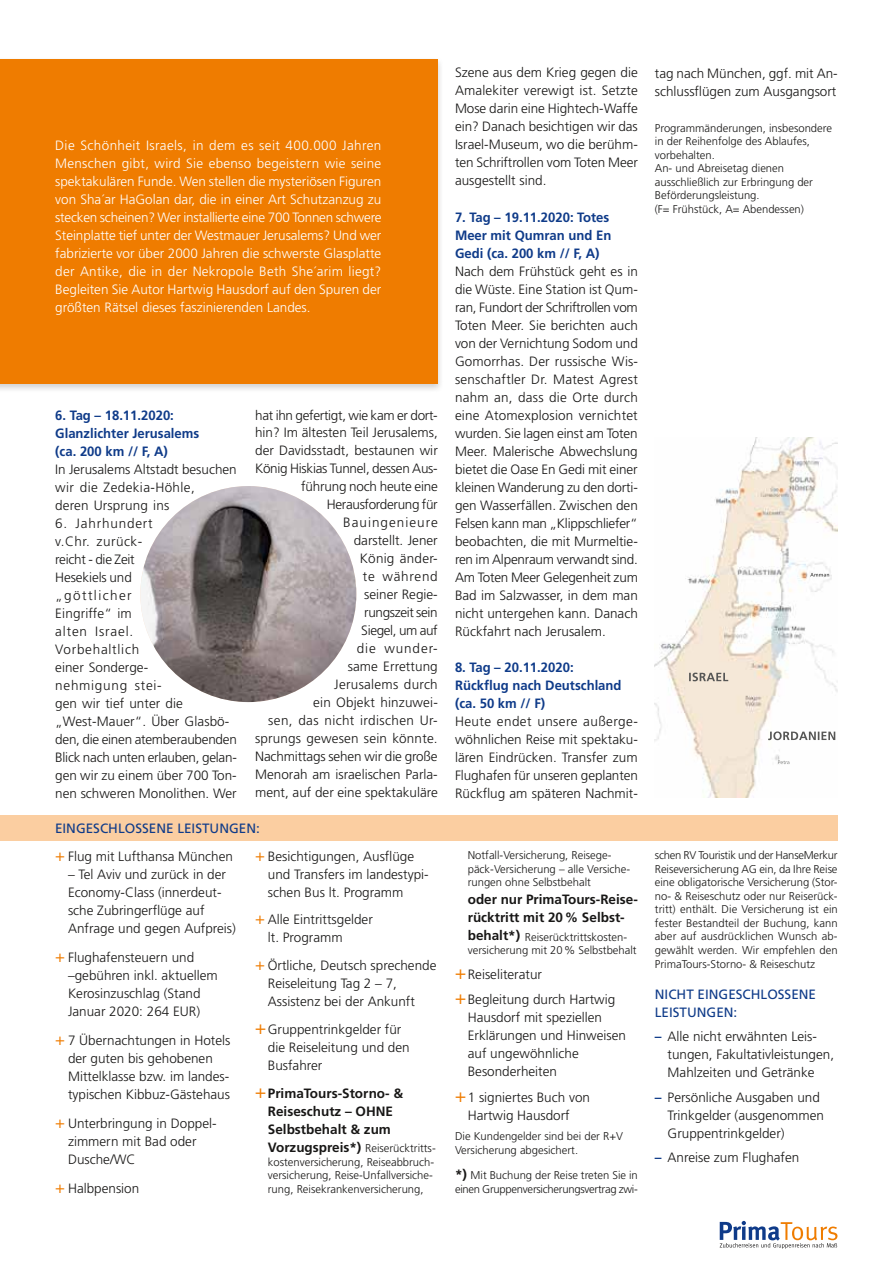
<style>
.page{position:relative;width:893px;height:1263px;background:#fff}
.page>*{position:absolute;margin:0;border:0;box-sizing:border-box;transform-origin:0 0}
.t1{font:300 13.5px/18px "Frutiger LT Pro";color:#181716}
.t2{font:300 13.5px/18px "Frutiger LT Pro";color:#fff;text-align:justify}
.t3{font:700 13.5px/18px "Frutiger LT Pro";color:#0f3b89}
.t4{font:700 13.5px/18px "Frutiger LT Pro";color:#181716;text-align:center}
.t5{font:13.5px/18px "Frutiger LT Pro";color:#0f3b89}
.t6{font:300 11.25px/13.5px "Frutiger LT Pro";color:#181716}
.t7{font:300 11.25px/13.5px "Frutiger LT Pro";letter-spacing:-.025em;color:#181716}
.s1{font-size:16.5px;color:#ef7c00}
.s2{font-family:"Frutiger BSK";font-weight:400;font-size:16.5px;color:#ef7c00}
.s3{font-weight:700;font-size:13.5px}
.s4{font-family:"Frutiger";font-weight:700;color:#0f3b89}
</style>
<div class="page">
<div style="left:0;top:56px;width:444px;height:337px;background:#181716;opacity:.2"></div>
<div style="left:0;top:60px;width:438px;height:324px;background:#ef7c00"></div>
<svg style="left:720px;top:1221px;width:117px;height:27px"></svg>
<img style="left:655px;top:438px;width:183px;height:360px">
<img style="left:140px;top:486px;width:216px;height:216px;border-radius:108px">
<div style="left:0;top:816px;width:837px;height:25px;background:#fbcea1"></div>
<p class="t2" style="left:55px;top:136px;width:328px">Die Schönheit Israels, in dem es seit 400.000 Jahren Menschen gibt, wird Sie ebenso begeistern wie seine spektakulären Funde. Wen stellen die mysteriösen Figuren von Sha´ar HaGolan dar, die in einer Art Schutzanzug zu stecken scheinen? Wer installierte eine 700 Tonnen schwere Steinplatte tief unter der Westmauer Jerusalems? Und wer fabrizierte vor über 2000 Jahren die schwerste Glasplatte der Antike, die in der Nekropole Beth She´arim liegt?<br>Begleiten Sie Autor Hartwig Hausdorf auf den Spuren der größten Rätsel dieses faszinierenden Landes.</p>
<p class="t3" style="left:55px;top:406px;width:146px">6. Tag – 18.11.2020:<br>Glanzlichter Jerusalems (ca. 200 km // F, A)</p>
<p class="t1" style="left:55px;top:460px;width:183px">In Jerusalems Altstadt besuchen wir die Zedekia-Höhle,<br>deren Ursprung ins</p>
<p class="t1" style="left:55px;top:514px;width:183px">6. Jahrhundert<br>v.Chr. zurück-<br>reicht - die Zeit<br>Hesekiels und<br>„göttlicher<br>Eingriffe“ im<br>alten Israel.<br>Vorbehaltlich<br>einer Sonderge-<br>nehmigung stei-<br>gen wir tief unter die „West-Mauer“. Über Glasbö&shy;den, die einen atemberaubenden<br>Blick nach unten erlauben, gelan&shy;gen wir zu einem über 700 Ton&shy;nen schweren Monolithen. Wer</p>
<p class="t1" style="left:255px;top:406px;width:184px;text-align:right">hat ihn gefertigt, wie kam er dort&shy;hin? Im ältesten Teil Jerusalems, der Davidsstadt, bestaunen wir<br>König Hiskias Tunnel, dessen Aus&shy;führung noch heute eine<br>Herausforderung für<br>Bauingenieure<br>darstellt. Jener<br>König änder-<br>te während<br>seiner Regie-<br>rungszeit sein<br>Siegel, um auf<br>die wunder-<br>same Errettung<br>Jerusalems durch<br>ein Objekt hinzuwei-<br>sen, das nicht irdischen Ur&shy;sprungs gewesen sein könnte.<br>Nachmittags sehen wir die große<br>Menorah am israelischen Parla&shy;ment, auf der eine spektakuläre</p>
<p class="t5" style="left:55px;top:819px;width:206px">EINGESCHLOSSENE LEISTUNGEN:</p>
<p class="t1" style="left:55px;top:847px;width:179px"><span class="s1">+</span> Flug mit Lufthansa München</p>
<p class="t1" style="left:68px;top:865px;width:169px">– Tel Aviv und zurück in der<br>Economy-Class (innerdeut&shy;sche Zubringerflüge auf<br>Anfrage und gegen Aufpreis)</p>
<p class="t1" style="left:68px;top:948px;width:151px;text-indent:-13px"><span class="s1">+</span> Flughafensteuern und –gebühren inkl. aktuellem<br>Kerosinzuschlag (Stand<br>Januar 2020: 264 EUR)</p>
<p class="t1" style="left:68px;top:1031px;width:164px;text-indent:-13px"><span class="s1">+</span> 7 Übernachtungen in Hotels der guten bis gehobenen<br>Mittelklasse bzw. im landes&shy;typischen Kibbuz-Gästehaus</p>
<p class="t1" style="left:68px;top:1115px;width:150px;text-indent:-13px"><span class="s1">+</span> Unterbringung in Doppel&shy;zimmern mit Bad oder<br>Dusche/WC</p>
<p class="t1" style="left:55px;top:1180px;width:86px"><span class="s1">+</span> Halbpension</p>
<p class="t1" style="left:268px;top:847px;width:162px;text-indent:-13px"><span class="s1">+</span> Besichtigungen, Ausflüge und Transfers im landestypi&shy;schen Bus lt. Programm</p>
<p class="t1" style="left:268px;top:910px;width:106px;text-indent:-13px"><span class="s1">+</span> Alle Eintrittsgelder lt. Programm</p>
<p class="t1" style="left:268px;top:956px;width:170px;text-indent:-13px"><span class="s1">+</span> Örtliche, Deutsch sprechende<br>Reiseleitung Tag 2 – 7,<br>Assistenz bei der Ankunft</p>
<p class="t1" style="left:268px;top:1020px;width:143px;text-indent:-13px"><span class="s2">+</span>Gruppentrinkgelder für die Reiseleitung und den<br>Busfahrer</p>
<p class="t4" style="left:255px;top:1084px;width:150px"><span class="s2">+</span>PrimaTours-Storno- &amp;<br>Reiseschutz – OHNE<br>Selbstbehalt &amp; zum</p>
<p class="t6" style="left:268px;top:1141px;width:169px"><span class="s3">Vorzugspreis*)</span> Reiserücktritts&shy;kostenversicherung, Reiseabbruch&shy;versicherung, Reise-Unfallversiche&shy;rung, Reisekrankenversicherung,</p>
<p class="t1" style="left:455px;top:64px;width:184px;text-align:justify">Szene aus dem Krieg gegen die Amalekiter verewigt ist. Setzte Mose darin eine Hightech-Waffe ein? Danach besichtigen wir das Israel-Museum, wo die berühm&shy;ten Schriftrollen vom Toten Meer ausgestellt sind.</p>
<p class="t3" style="left:455px;top:208px;width:158px">7. Tag – 19.11.2020: Totes<br>Meer mit Qumran und En<br>Gedi (ca. 200 km // F, A)</p>
<p class="t1" style="left:455px;top:262px;width:184px;text-align:justify">Nach dem Frühstück geht es in die Wüste. Eine Station ist Qum&shy;ran, Fundort der Schriftrollen vom Toten Meer. Sie berichten auch von der Vernichtung Sodom und Gomorrhas. Der russische Wis&shy;senschaftler Dr. Matest Agrest nahm an, dass die Orte durch eine Atomexplosion vernichtet wurden. Sie lagen einst am Toten Meer. Malerische Abwechslung bietet die Oase En Gedi mit einer kleinen Wanderung zu den dorti&shy;gen Wasserfällen. Zwischen den Felsen kann man „Klippschliefer“ beobachten, die mit Murmeltie&shy;ren im Alpenraum verwandt sind.<br>Am Toten Meer Gelegenheit zum Bad im Salzwasser, in dem man nicht untergehen kann. Danach Rückfahrt nach Jerusalem.</p>
<p class="t3" style="left:455px;top:658px;width:168px">8. Tag – 20.11.2020:<br>Rückflug nach Deutschland (ca. 50 km // F)</p>
<p class="t1" style="left:455px;top:712px;width:184px;text-align:justify">Heute endet unsere außerge&shy;wöhnlichen Reise mit spektaku&shy;lären Eindrücken. Transfer zum Flughafen für unseren geplanten Rückflug am späteren Nachmit-</p>
<p class="t1" style="left:655px;top:64px;width:184px">tag nach München, ggf. mit An&shy;schlussflügen zum Ausgangsort</p>
<p class="t6" style="left:655px;top:121px;width:179px">Programmänderungen, insbesondere in der Reihenfolge des Ablaufes, vorbehalten.<br>An- und Abreisetag dienen ausschließlich zur Erbringung der<br>Beförderungsleistung.<br>(F= Frühstück, A= Abendessen)</p>
<p class="t6" style="left:468px;top:849px;width:164px">Notfall-Versicherung, Reisege&shy;päck-Versicherung – alle Versiche&shy;rungen ohne Selbstbehalt</p>
<p class="t4" style="left:468px;top:891px;width:172px;text-align:left">oder nur PrimaTours-Reise&shy;rücktritt mit 20% Selbst-</p>
<p class="t6" style="left:468px;top:930px;width:170px"><span class="s3">behalt*)</span> Reiserücktrittskosten&shy;versicherung mit 20% Selbstbehalt</p>
<p class="t1" style="left:455px;top:962px;width:162px;line-height:25.2px"><span class="s2">+</span>Reiseliteratur <span class="s2">+</span>Begleitung durch Hartwig</p>
<p class="t1" style="left:468px;top:1009px;width:160px">Hausdorf mit speziellen<br>Erklärungen und Hinweisen auf ungewöhnliche<br>Besonderheiten</p>
<p class="t1" style="left:455px;top:1088px;width:137px;text-align:center"><span class="s2">+</span>1 signiertes Buch von<br>Hartwig Hausdorf</p>
<p class="t6" style="left:455px;top:1130px;width:170px">Die Kundengelder sind bei der R+V<br>Versicherung abgesichert.</p>
<p class="t7" style="left:455px;top:1168px;width:184px"><span class="s3">*)</span> Mit Buchung der Reise treten Sie in einen Gruppenversicherungsvertrag zwi-</p>
<p class="t6" style="left:655px;top:849px;width:184px;text-align:justify">schen RV Touristik und der HanseMerkur Reiseversicherung AG ein, da Ihre Reise eine obligatorische Versicherung (Stor&shy;no- &amp; Reiseschutz oder nur Reiserück&shy;tritt) enthält. Die Versicherung ist ein fester Bestandteil der Buchung, kann aber auf ausdrücklichen Wunsch ab&shy;gewählt werden. Wir empfehlen den PrimaTours-Storno- &amp; Reiseschutz</p>
<p class="t5" style="left:655px;top:985px;width:163px">NICHT EINGESCHLOSSENE<br>LEISTUNGEN:</p>
<p class="t1" style="left:668px;top:1028px;width:168px;text-indent:-13px"><span class="s4">–</span> Alle nicht erwähnten Leis&shy;tungen, Fakultativleistungen,<br>Mahlzeiten und Getränke</p>
<p class="t1" style="left:668px;top:1088px;width:158px;text-indent:-13px"><span class="s4">–</span> Persönliche Ausgaben und<br>Trinkgelder (ausgenommen<br>Gruppentrinkgelder)</p>
<p class="t1" style="left:655px;top:1149px;width:146px"><span class="s4">–</span> Anreise zum Flughafen</p>
</div>
